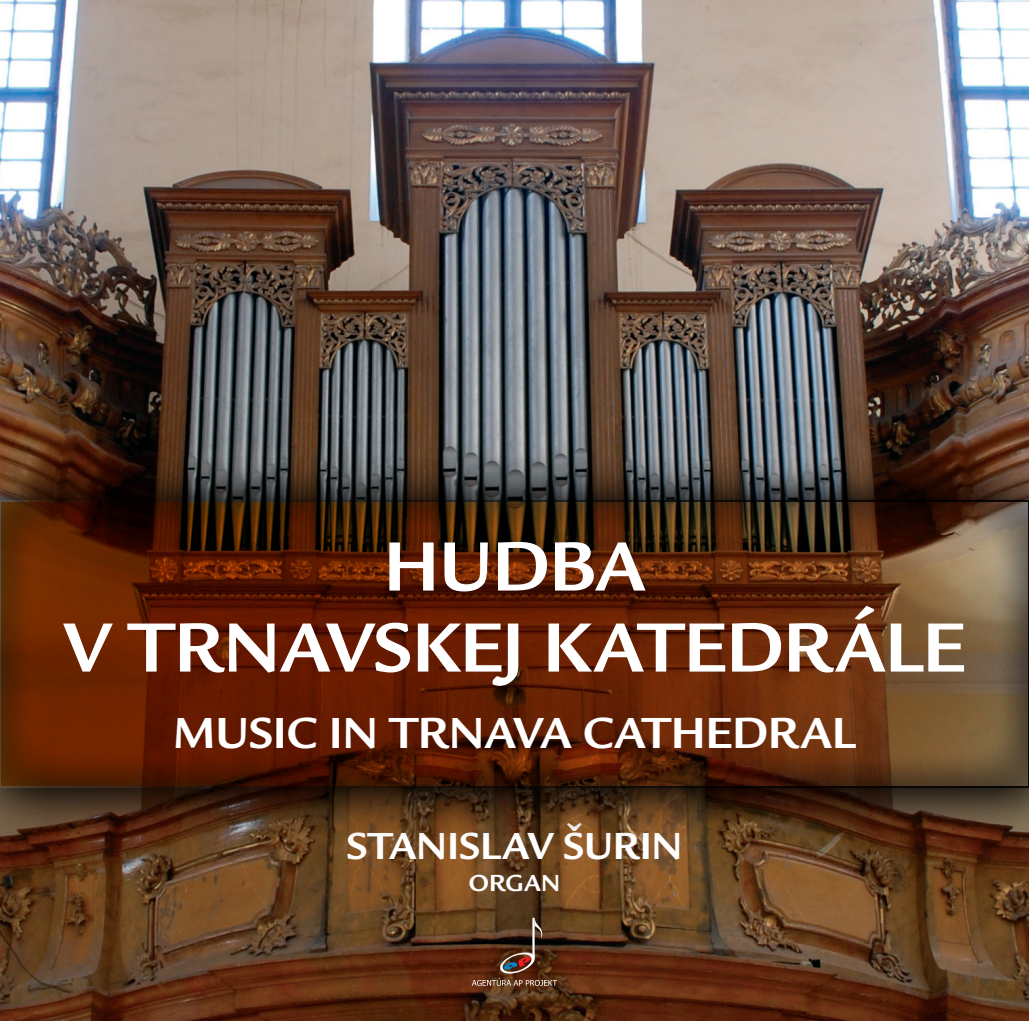
<style>
.page{position:relative;width:1029px;height:1021px;background:#fff}
.page>*{position:absolute;margin:0;border:0;box-sizing:border-box;transform-origin:0 0}
.t1{font:700 72px "Legacy San Itc TEE";letter-spacing:-.005em;color:#fff}
.t2{font:700 45px "Legacy San Itc TEE";letter-spacing:-.005em;color:#fff}
.t3{font:700 39px "Legacy San Itc TEE";letter-spacing:-.005em;color:#fff}
.t4{font:700 24px "Legacy San Itc TEE";color:#fff}
</style>
<div class="page">
<img style="left:0;top:0;width:1029px;height:1020px">
<svg style="left:472px;top:917px;width:85px;height:68px;background:#5b3a26"></svg>
<div style="left:0;top:457px;width:1029px;height:379px;background:#231f20;opacity:.9"></div>
<svg style="left:3px;top:503px;width:1023px;height:282px;background:#5d270c"></svg>
<p class="t1" style="left:383px;top:521px;width:251px">HUDBA</p>
<p class="t1" style="left:63px;top:602px;width:45px">VTRNAVS</p>
<p class="t1" style="left:412px;top:602px;width:555px">KEJ KATEDRÁLE</p>
<p class="t2" style="left:174px;top:704px;width:276px">MUSIC IN TRNAVA</p>
<p class="t2" style="left:583px;top:704px;width:31px">CATH</p>
<p class="t2" style="left:705px;top:704px;width:92px">EDRAL</p>
<p class="t3" style="left:346px;top:821px;width:338px">STANISLAV ŠURIN</p>
<p class="t4" style="left:469px;top:868px;width:74px">ORGAN</p>
</div>
